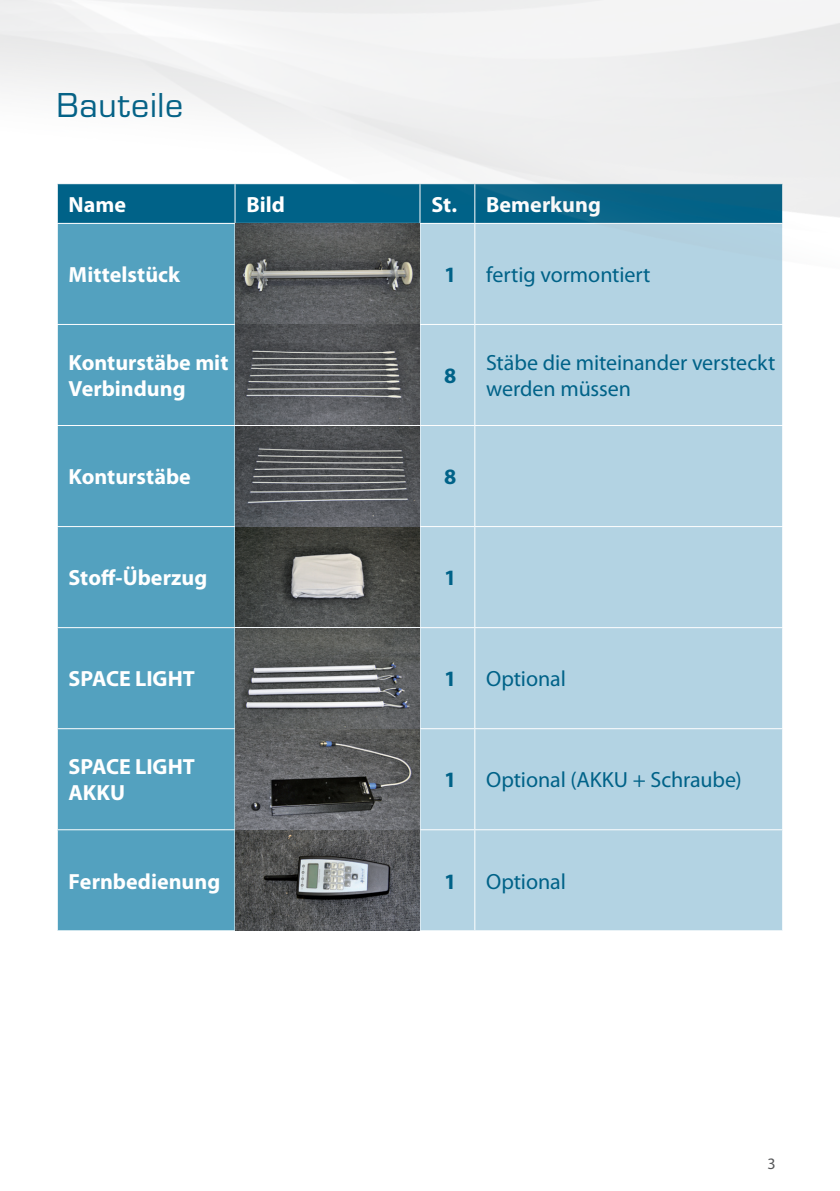
<style>
.page{position:relative;width:840px;height:1191px;background:#fff}
.page>*{position:absolute;margin:0;border:0;box-sizing:border-box;transform-origin:0 0}
.t1{font:32px "Eurostile LT Std";letter-spacing:.02em;color:#006288}
.t2{font:700 22px/26px "Myriad Pro";color:#fff}
.t3{font:22px/26px "Myriad Pro";letter-spacing:-.005em;color:#006288}
.t4{font:700 22px "Myriad Pro";color:#006288}
.t5{font:16px "Myriad Pro";color:#57585a}
</style>
<div class="page">
<div style="left:58px;top:596px;width:176px;height:334px;background:#53a1bf"></div>
<div style="left:420px;top:596px;width:361px;height:334px;background:#b3d3e3"></div>
<hr style="left:474px;top:527px;width:1px;height:100px;background:#fff">
<hr style="left:57px;top:627px;width:178px;height:1px;background:#fff">
<hr style="left:420px;top:627px;width:54px;height:1px;background:#fff">
<hr style="left:474px;top:627px;width:308px;height:1px;background:#fff">
<hr style="left:474px;top:628px;width:1px;height:100px;background:#fff">
<hr style="left:57px;top:728px;width:178px;height:1px;background:#fff">
<hr style="left:420px;top:728px;width:54px;height:1px;background:#fff">
<hr style="left:474px;top:728px;width:308px;height:1px;background:#fff">
<hr style="left:474px;top:729px;width:1px;height:100px;background:#fff">
<hr style="left:57px;top:829px;width:178px;height:1px;background:#fff">
<hr style="left:420px;top:829px;width:54px;height:1px;background:#fff">
<hr style="left:474px;top:829px;width:308px;height:1px;background:#fff">
<hr style="left:474px;top:830px;width:1px;height:100px;background:#fff">
<img style="left:235px;top:596px;width:184px;height:334px">
<img style="left:0;top:0;width:839px;height:596px">
<h1 class="t1" style="left:57px;top:86px;width:128px">Bauteile</h1>
<p class="t2" style="left:69px;top:191px;width:59px">Name</p>
<p class="t2" style="left:246px;top:191px;width:40px">Bild</p>
<p class="t2" style="left:431px;top:191px;width:171px">St. Bemerkung</p>
<p class="t2" style="left:69px;top:261px;width:113px">Mittelstück</p>
<p class="t4" style="left:444px;top:260px;width:14px">1</p>
<p class="t3" style="left:486px;top:261px;width:166px">fertig vormontiert</p>
<p class="t2" style="left:69px;top:349px;width:161px">Konturstäbe mit<br>Verbindung</p>
<p class="t4" style="left:444px;top:361px;width:14px">8</p>
<p class="t2" style="left:69px;top:463px;width:124px">Konturstäbe</p>
<p class="t4" style="left:444px;top:462px;width:14px">8</p>
<p class="t3" style="left:486px;top:349px;width:290px">Stäbe die miteinander versteckt werden müssen</p>
<p class="t2" style="left:69px;top:564px;width:140px">Stoff-Überzug</p>
<p class="t4" style="left:444px;top:563px;width:14px">1</p>
<p class="t2" style="left:69px;top:665px;width:128px">SPACE LIGHT</p>
<p class="t4" style="left:444px;top:664px;width:14px">1</p>
<p class="t3" style="left:486px;top:665px;width:81px">Optional</p>
<p class="t2" style="left:69px;top:753px;width:128px">SPACE LIGHT<br>AKKU</p>
<p class="t4" style="left:444px;top:765px;width:14px">1</p>
<p class="t3" style="left:486px;top:766px;width:257px">Optional (AKKU + Schraube)</p>
<p class="t2" style="left:69px;top:867px;width:153px">Fernbedienung</p>
<p class="t4" style="left:444px;top:866px;width:14px">1</p>
<p class="t3" style="left:486px;top:867px;width:81px">Optional</p>
<p class="t5" style="left:767px;top:1153px;width:10px">3</p>
</div>
